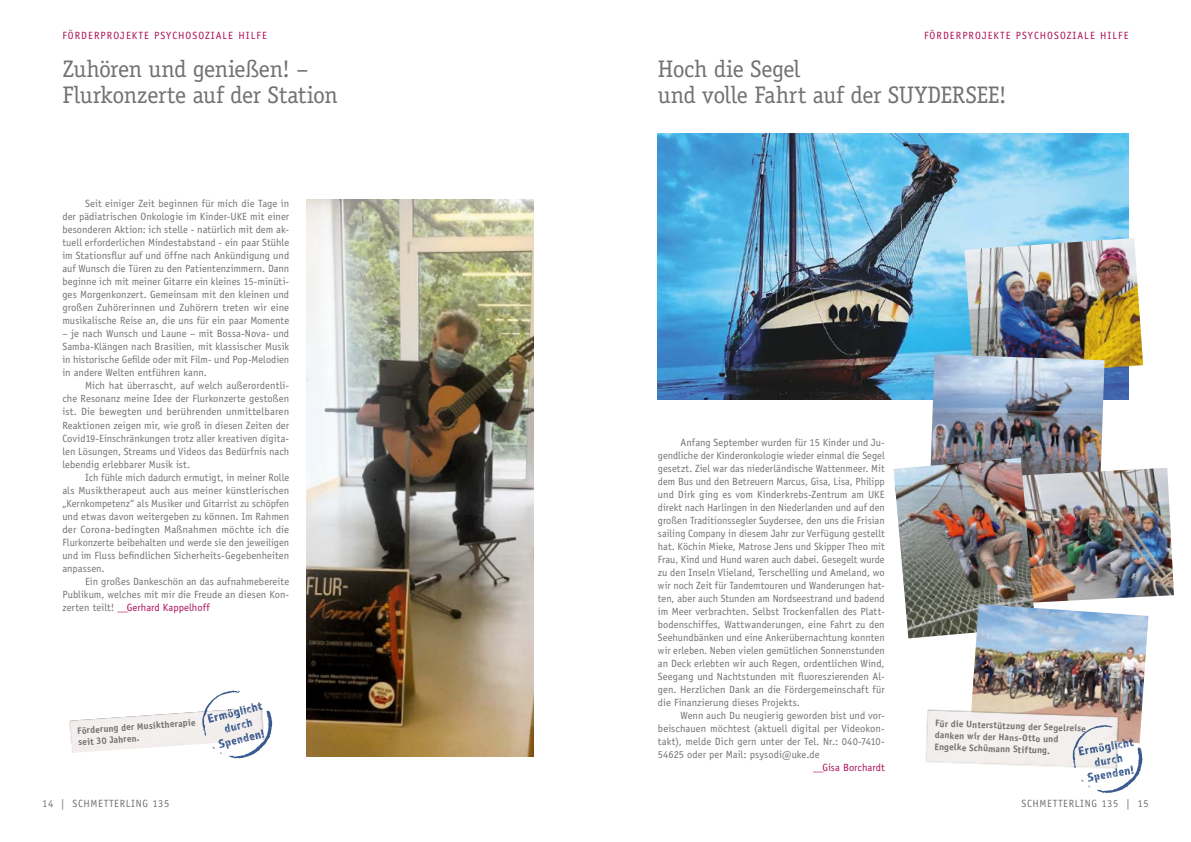
<style>
.page{position:relative;width:1191px;height:842px;background:#fff}
.page>*{position:absolute;margin:0;border:0;box-sizing:border-box;transform-origin:0 0}
.t1{font:24px/26px "Officina Serif Std";letter-spacing:-.015em;color:#727271}
.t2{font:10.5px/13px "Officina Sans Std";letter-spacing:.005em;color:#727271;text-align:justify}
.t3{font:10.5px "Officina Sans Std";letter-spacing:.1em;color:#ab1054}
.t4{font:10.5px "Officina Sans Std";letter-spacing:.06em;color:#727271}
.t5{font:10.5px "Officina Sans Std";color:#ab1054;scale:2 1}
.t6{font:700 9.4px/11.6px "Officina Sans Std";color:#727271}
.s1{color:#ab1054}
</style>
<div class="page">
<img style="left:658px;top:133px;width:470px;height:267px">
<img style="left:964px;top:238px;width:179px;height:139px">
<img style="left:930px;top:354px;width:174px;height:114px">
<img style="left:1035px;top:468px;width:139px;height:135px">
<img style="left:893px;top:458px;width:142px;height:180px">
<img style="left:969px;top:604px;width:179px;height:121px">
<img style="left:926px;top:709px;width:200px;height:58px">
<svg style="left:1072px;top:725px;width:70px;height:68px"></svg>
<img style="left:306px;top:200px;width:227px;height:557px">
<img style="left:69px;top:711px;width:133px;height:42px">
<svg style="left:202px;top:691px;width:70px;height:67px"></svg>
<p class="t3" style="left:62px;top:29px;width:206px">FÖRDERPROJEKTE PSYCHOSOZIALE HILFE</p>
<h1 class="t1" style="left:62px;top:56px;width:277px">Zuhören und genießen! –<br>Flurkonzerte auf der Station</h1>
<p class="t2" style="left:62px;top:197px;width:228px;text-indent:23px">Seit einiger Zeit beginnen für mich die Tage in der pädiatrischen Onkologie im Kinder-UKE mit einer besonderen Aktion: ich stelle - natürlich mit dem ak&shy;tuell erforderlichen Mindestabstand - ein paar Stühle im Stationsflur auf und öffne nach Ankündigung und auf Wunsch die Türen zu den Patientenzimmern. Dann beginne ich mit meiner Gitarre ein kleines 15-minüti&shy;ges Morgenkonzert. Gemeinsam mit den kleinen und großen Zuhörerinnen und Zuhörern treten wir eine musikalische Reise an, die uns für ein paar Momente</p>
<p class="t2" style="left:62px;top:327px;width:228px">– je nach Wunsch und Laune – mit Bossa-Nova- und Samba-Klängen nach Brasilien, mit klassischer Musik in historische Gefilde oder mit Film- und Pop-Melodien in andere Welten entführen kann.</p>
<p class="t2" style="left:62px;top:379px;width:228px;text-indent:23px">Mich hat überrascht, auf welch außerordentli&shy;che Resonanz meine Idee der Flurkonzerte gestoßen ist. Die bewegten und berührenden unmittelbaren Reaktionen zeigen mir, wie groß in diesen Zeiten der Covid19-Einschränkungen trotz aller kreativen digita&shy;len Lösungen, Streams und Videos das Bedürfnis nach lebendig erlebbarer Musik ist.</p>
<p class="t2" style="left:62px;top:470px;width:228px;text-indent:23px">Ich fühle mich dadurch ermutigt, in meiner Rolle als Musiktherapeut auch aus meiner künstlerischen „Kernkompetenz“ als Musiker und Gitarrist zu schöpfen und etwas davon weitergeben zu können. Im Rahmen der Corona-bedingten Maßnahmen möchte ich die Flurkonzerte beibehalten und werde sie den jeweiligen und im Fluss befindlichen Sicherheits-Gegebenheiten anpassen.</p>
<p class="t2" style="left:62px;top:574px;width:228px;text-indent:23px">Ein großes Dankeschön an das aufnahmebereite Publikum, welches mit mir die Freude an diesen Kon&shy;zerten teilt! <span class="s1">_Gerhard Kappelhoff</span></p>
<p class="t6" style="left:77px;top:725px;width:120px;rotate:-4deg">Förderung der Musiktherapie seit 30 Jahren.</p>
<p class="t3" style="left:924px;top:29px;width:206px">FÖRDERPROJEKTE PSYCHOSOZIALE HILFE</p>
<h1 class="t1" style="left:658px;top:56px;width:350px">Hoch die Segel<br>und volle Fahrt auf der SUYDERSEE!</h1>
<p class="t2" style="left:658px;top:436px;width:228px;text-indent:23px">Anfang September wurden für 15 Kinder und Ju&shy;gendliche der Kinderonkologie wieder einmal die Segel gesetzt. Ziel war das niederländische Wattenmeer. Mit dem Bus und den Betreuern Marcus, Gisa, Lisa, Philipp und Dirk ging es vom Kinderkrebs-Zentrum am UKE direkt nach Harlingen in den Niederlanden und auf den großen Traditionssegler Suydersee, den uns die Frisian sailing Company in diesem Jahr zur Verfügung gestellt hat. Köchin Mieke, Matrose Jens und Skipper Theo mit Frau, Kind und Hund waren auch dabei. Gesegelt wurde zu den Inseln Vlieland, Terschelling und Ameland, wo wir noch Zeit für Tandemtouren und Wanderungen hat&shy;ten, aber auch Stunden am Nordseestrand und badend im Meer verbrachten. Selbst Trockenfallen des Platt&shy;bodenschiffes, Wattwanderungen, eine Fahrt zu den Seehundbänken und eine Ankerübernachtung konnten wir erleben. Neben vielen gemütlichen Sonnenstunden an Deck erlebten wir auch Regen, ordentlichen Wind, Seegang und Nachtstunden mit fluoreszierenden Al&shy;gen. Herzlichen Dank an die Fördergemeinschaft für die Finanzierung dieses Projekts.</p>
<p class="t2" style="left:658px;top:709px;width:228px;text-indent:23px">Wenn auch Du neugierig geworden bist und vor&shy;beischauen möchtest (aktuell digital per Videokon&shy;takt), melde Dich gern unter der Tel. Nr.: 040-7410- 54625 oder per Mail: psysodi@uke.de</p>
<p class="t5" style="left:813px;top:761px;width:37px">_Gisa Borchardt</p>
<p class="t6" style="left:935px;top:717px;width:152px;rotate:2deg">Für die Unterstützung der Segelreise danken wir der Hans-Otto und<br>Engelke Schümann Stiftung.</p>
<p class="t4" style="left:42px;top:797px;width:129px">14 | SCHMETTERLING 135</p>
<p class="t4" style="left:1021px;top:797px;width:129px">SCHMETTERLING 135 | 15</p>
</div>
